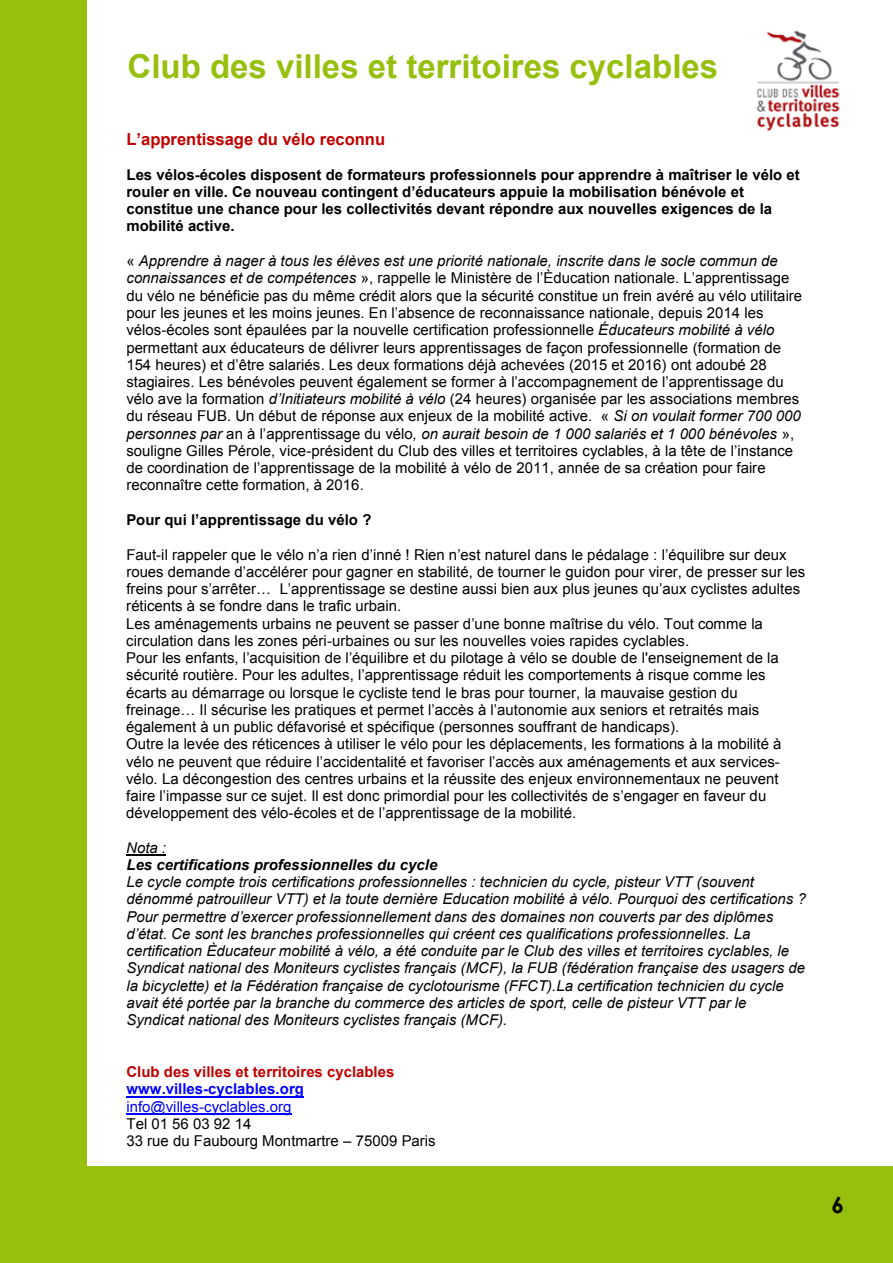
<style>
.page{position:relative;width:893px;height:1263px;background:#fff}
.page>*{position:absolute;margin:0;border:0;box-sizing:border-box;transform-origin:0 0}
.t1{font:700 33px "Arial";color:#97bf0d}
.t2{font:700 22.5px "Century Gothic";color:#000}
.t3{font:700 16.5px "Arial";color:#c00000}
.t4{font:15px/17.2px "Arial";color:#000}
.t5{font:italic 15px/17.2px "Arial";color:#000}
.t6{font:15px/17.2px "Arial";color:#000}
.t7{font:700 15px/17.2px "Arial";color:#000}
.t8{font:italic 700 15px "Arial";color:#000}
.t9{font:700 15px "Arial";color:#c00000}
.t10{font:15px "Arial";color:#00f}
.t11{font:700 15px "Arial";color:#00f}
.s1{font-style:inherit}
.s2{font-style:italic}
</style>
<div class="page">
<div style="left:0;top:1166px;width:893px;height:97px;background:#97bf0d"></div>
<div style="left:0;top:0;width:86px;height:1261px;background:#97bf0d"></div>
<hr style="left:126px;top:854px;width:40px;height:1px;background:#000">
<hr style="left:126px;top:1096px;width:178px;height:1px;background:#00f">
<hr style="left:126px;top:1113px;width:166px;height:1px;background:#00f">
<img style="left:756px;top:30px;width:84px;height:102px">
<h1 class="t1" style="left:128px;top:45px;width:592px">Club des villes et territoires cyclables</h1>
<p class="t3" style="left:126px;top:128px;width:260px">L’apprentissage du vélo reconnu</p>
<p class="t7" style="left:126px;top:166px;width:675px">Les vélos-écoles disposent de formateurs professionnels pour apprendre à maîtriser le vélo et rouler en ville. <span class="s1">Ce nouveau contingent d’éducateur</span>s appuie la mobilisation bénévole et constitue une chance pour les collectivités devant répondre aux nouvelles exigences de la mobilité active.</p>
<p class="t4" style="left:126px;top:252px;width:677px">« <span class="s2">Apprendre à nager à tous les élèves est une priorité nationale, inscrite dans le socle commun de connaissances et de compétences</span> », rappelle le Min<span class="s1">istère de l’È</span>ducation nationale. L<span class="s1">’apprentissage </span>du vélo ne bénéficie pas du même crédit alors que la sécurité constitue un frein avéré au vélo utilitaire pour les jeunes et les moins jeunes. <span class="s1">En l’absence de reconnaissance</span> nationale, depuis 2014 les vélos-écoles sont épaulées par la nouvelle certification professionnelle <span class="s2">Éducateurs mobilité à vélo </span>permettant aux éducateurs de délivrer leurs apprentissages de façon professionnelle (formation de <span class="s1">154 heures) et d’être salariés</span>. Les deux formations déjà achevées (2015 et 2016) ont adoubé 28 stagiaires. <span class="s1">Les bénévoles peuvent également se former à l’accompagnement de l’apprentissage du </span>vélo ave la formation <span class="s2">d’Initiateurs mobilité à vélo</span> (24 heures) organisée par les associations membres du réseau FUB. Un début de réponse aux enjeux de la mobilité active. « <span class="s2">Si on voulait former 700 000 personnes par</span> an <span class="s1">à l’apprentissage du vélo</span><span class="s2">, on aurait besoin de 1 000 salariés et 1 000 bénévoles</span> », souligne Gilles Pérole, vice-président du Club des villes et territoires cyclables<span class="s1">, à la tête de l’instance de coordination de l’apprentissage de la mobilité à vélo</span> de 2011, année de sa création pour faire reconnaître cette formation, à 2016.</p>
<p class="t7" style="left:126px;top:511px;width:247px"><span class="s1">Pour qui l’</span>apprentissage du vélo ?</p>
<p class="t6" style="left:126px;top:546px;width:680px"><span class="s1">Faut-il rappeler que le vélo</span> n’a rien d’inné <span class="s1">!</span> Rien n’est naturel dans le pédalage <span class="s1">:</span> l’équilibre sur deux roues demande d’accélérer pour gagner en stabilité, de tourner le guidon pour virer, de presser sur les freins pour s’arrêter… L’<span class="s1">apprentissage se destine aussi bien aux plus jeunes</span> qu’aux <span class="s1">cyclistes adultes réticents à se fondre dans le trafic urbain.</span></p>
<p class="t6" style="left:126px;top:615px;width:638px">Les aménagements urbains ne peuvent se passer d’une bonne maîtrise du vélo. Tout comme la</p>
<p class="t4" style="left:126px;top:632px;width:657px">circulation dans les zones péri-urbaines ou sur les nouvelles voies rapides cyclables.<br>Pour les enfants, <span class="s1">l’a</span>cquisition <span class="s1">de l’équilibre</span> et du pilotage à vélo se double de l'enseignement de la sécurité routière. Pour les adultes<span class="s1">, l’apprentissage</span> réduit les comportements à risque comme les écarts au démarrage ou lorsque le cycliste tend le bras pour tourner, la mauvaise gestion du <span class="s1">freinage… Il sécur</span>ise les pratiques et permet <span class="s1">l’accès à l’autonomie</span> aux seniors et retraités mais également à un public défavorisé et spécifique (personnes souffrant de handicaps).<br>Outre la levée des réticences à utiliser le vélo pour les déplacements, les formations à la mobilité à vélo ne peuvent que réduire <span class="s1">l’accidentalité</span> et <span class="s1">favoriser l’accès aux aménagements et</span> aux services&shy;vélo. La décongestion des centres urbains et la réussite des enjeux environnementaux ne peuvent <span class="s1">faire l’impasse sur ce sujet</span>. Il est donc primordia<span class="s1">l pour les collectivités de s’engager en faveur du </span>développement des vélo-<span class="s1">écoles et de l’apprentissage de la mobilité.</span></p>
<p class="t5" style="left:126px;top:839px;width:41px">Nota :</p>
<p class="t8" style="left:126px;top:855px;width:312px">Les certifications professionnelles du cycle</p>
<p class="t5" style="left:126px;top:873px;width:681px">Le cycle compte trois certifications professionnelles : technicien du cycle, pisteur VTT (souvent dénommé patrouilleur VTT) et la toute dernière Education mobilité à vélo. Pourquoi des certifications ?<br><span class="s1">Pour permettre d’exercer professionnellement dans des</span> domaines non couverts par des diplômes <span class="s1">d’état. Ce sont les branches professionnelles qui créent ces qualifications professionnelles. La</span></p>
<p class="t5" style="left:126px;top:942px;width:680px">certification Èducateur mobilité à vélo, a été conduite par le Club des villes et territoires cyclables, le Syndicat national des Moniteurs cyclistes français (MCF), la FUB (fédération française des usagers de la bicyclette) et la Fédération française de cyclotourisme (FFCT).La certification technicien du cycle avait été portée par la branche du commerce des articles de sport, celle de pisteur VTT par le Syndicat national des Moniteurs cyclistes français (MCF).</p>
<p class="t9" style="left:126px;top:1062px;width:270px">Club des villes et territoires cyclables</p>
<p class="t11" style="left:126px;top:1079px;width:179px">www.villes-cyclables.org</p>
<p class="t10" style="left:126px;top:1096px;width:166px">info@villes-cyclables.org</p>
<p class="t4" style="left:126px;top:1115px;width:311px">Tel 01 56 03 92 14<br>33 rue du Faubourg Montmartre <span class="s1">–</span> 75009 Paris</p>
<h2 class="t2" style="left:831px;top:1191px;width:14px">6</h2>
</div>
